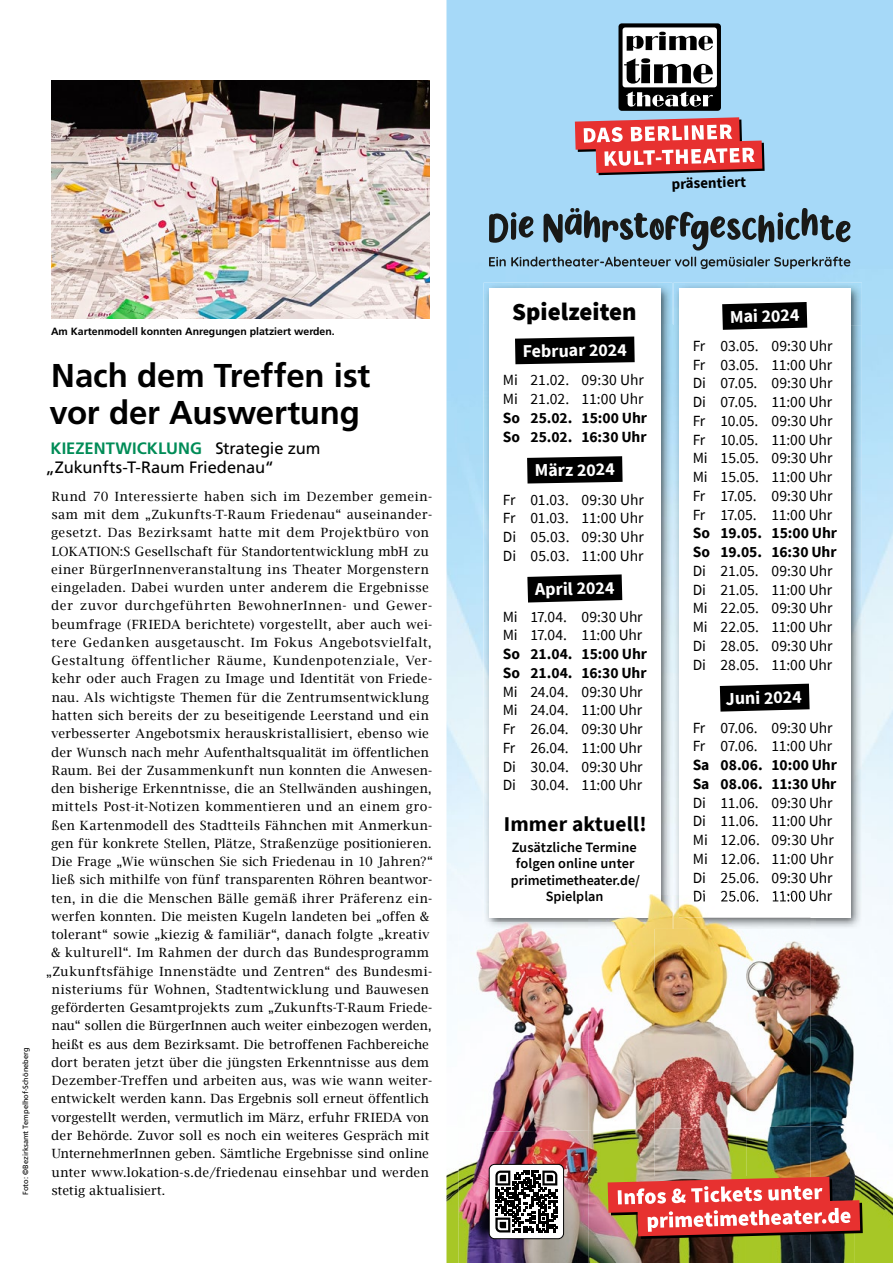
<style>
.page{position:relative;width:893px;height:1263px;background:#fff}
.page>*{position:absolute;margin:0;border:0;box-sizing:border-box;transform-origin:0 0}
.t1{font:700 33px/36.3px "Frutiger LT Std";letter-spacing:-.005em;color:#000}
.t2{font:900 24.75px "Source Sans Pro";color:#000}
.t3{font:700 21px "Source Sans Pro";letter-spacing:.01em;color:#000}
.t4{font:700 18px "Source Sans Pro";color:#fff}
.t5{font:16.5px/19.5px "Frutiger LT Std";letter-spacing:-.01em;color:#000}
.t6{font:15.6px/18.8px "Source Sans Pro";letter-spacing:-.005em;color:#000;text-align:justify}
.t7{font:700 15.6px/18.8px "Source Sans Pro";color:#000}
.t8{font:700 15px "Source Sans Pro";color:#000}
.t9{font:600 14.25px/16.5px "Source Sans Pro";color:#000;text-align:center}
.t10{font:12.75px "Lucida Bright";letter-spacing:.025em;color:#000}
.t11{font:12.75px "Lucida Bright";letter-spacing:.005em;color:#000}
.t12{font:12.75px "Lucida Bright";letter-spacing:.045em;color:#000}
.t13{font:12.75px "Lucida Bright";letter-spacing:.05em;color:#000}
.t14{font:700 10.5px "Frutiger LT Std";color:#000}
.t15{font:7.5px "Frutiger LT Std";color:#000}
.s1{font-weight:700;color:#008c57}
</style>
<div class="page">
<img style="left:51px;top:81px;width:378px;height:237px">
<img style="left:446px;top:0;width:447px;height:953px">
<img style="left:446px;top:1169px;width:13px;height:94px">
<img style="left:855px;top:1175px;width:38px;height:88px">
<img style="left:484px;top:283px;width:188px;height:42px">
<img style="left:484px;top:325px;width:46px;height:598px">
<img style="left:661px;top:325px;width:11px;height:570px">
<img style="left:530px;top:917px;width:58px;height:6px">
<div style="left:489px;top:288px;width:172px;height:629px;background:#fff"></div>
<svg style="left:515px;top:337px;width:120px;height:27px;background:#0f0f0f"></svg>
<svg style="left:527px;top:456px;width:96px;height:27px;background:#101010"></svg>
<svg style="left:527px;top:574px;width:95px;height:28px;background:#171717"></svg>
<img style="left:674px;top:283px;width:188px;height:42px">
<img style="left:674px;top:325px;width:5px;height:570px">
<img style="left:815px;top:325px;width:47px;height:604px">
<svg style="left:810px;top:917px;width:5px;height:12px"></svg>
<div style="left:679px;top:288px;width:171px;height:629px;background:#fff"></div>
<svg style="left:722px;top:302px;width:85px;height:28px;background:#171717"></svg>
<svg style="left:720px;top:684px;width:90px;height:28px;background:#181818"></svg>
<svg style="left:575px;top:117px;width:190px;height:58px"></svg>
<div style="left:618px;top:23px;width:103px;height:88px;background:#000;border-radius:3px"></div>
<div style="left:623px;top:27px;width:94px;height:60px;background:#fff;border-radius:3px"></div>
<svg style="left:627px;top:32px;width:86px;height:19px"></svg>
<svg style="left:626px;top:91px;width:87px;height:16px"></svg>
<svg style="left:624px;top:58px;width:89px;height:26px"></svg>
<svg style="left:489px;top:212px;width:44px;height:31px"></svg>
<svg style="left:544px;top:208px;width:306px;height:43px;background:#789aaf"></svg>
<svg style="left:489px;top:257px;width:361px;height:12px;background:#7ca0b6"></svg>
<img style="left:654px;top:895px;width:104px;height:93px">
<img style="left:758px;top:929px;width:52px;height:12px">
<img style="left:654px;top:988px;width:92px;height:139px">
<img style="left:654px;top:1127px;width:92px;height:136px">
<img style="left:588px;top:895px;width:84px;height:34px">
<img style="left:588px;top:895px;width:73px;height:22px">
<img style="left:674px;top:895px;width:136px;height:34px">
<img style="left:679px;top:895px;width:131px;height:22px">
<img style="left:694px;top:895px;width:116px;height:7px">
<img style="left:746px;top:941px;width:109px;height:322px">
<img style="left:459px;top:923px;width:129px;height:207px">
<img style="left:459px;top:1130px;width:129px;height:133px">
<img style="left:484px;top:923px;width:104px;height:6px">
<img style="left:588px;top:923px;width:66px;height:340px">
<svg style="left:491px;top:1166px;width:71px;height:71px"></svg>
<div style="left:489px;top:1164px;width:75px;height:75px;border:1px solid #000;border-radius:5px"></div>
<svg style="left:608px;top:1177px;width:255px;height:62px;background:#cc5f54"></svg>
<p class="t15" style="left:21px;top:1195px;width:149px;rotate:-90deg">Foto: ©Bezirksamt Tempelhof-Schöneberg</p>
<p class="t14" style="left:51px;top:325px;width:285px">Am Kartenmodell konnten Anregungen platziert werden.</p>
<h1 class="t1" style="left:50px;top:358px;width:322px">Nach dem Treffen ist vor der Auswertung</h1>
<p class="t5" style="left:46px;top:438px;width:276px;text-indent:5px"><span class="s1">KIEZENTWICKLUNG</span> Strategie zum „Zukunfts-T-Raum Friedenau“</p>
<p class="t10" style="left:52px;top:489px;width:382px">Rund 70 Interessierte haben sich im Dezember gemein-</p>
<p class="t10" style="left:51px;top:507px;width:382px">sam mit dem „Zukunfts-T-Raum Friedenau“ auseinander-</p>
<p class="t10" style="left:51px;top:526px;width:379px">gesetzt. Das Bezirksamt hatte mit dem Projektbüro von</p>
<p class="t10" style="left:52px;top:544px;width:379px">LOKATION:S Gesellschaft für Standortentwicklung mbH zu</p>
<p class="t10" style="left:51px;top:562px;width:379px">einer BürgerInnenveranstaltung ins Theater Morgenstern</p>
<p class="t10" style="left:51px;top:580px;width:379px">eingeladen. Dabei wurden unter anderem die Ergebnisse</p>
<p class="t13" style="left:51px;top:599px;width:382px">der zuvor durchgeführten BewohnerInnen- und Gewer-</p>
<p class="t10" style="left:52px;top:617px;width:382px">beumfrage (FRIEDA berichtete) vorgestellt, aber auch wei-</p>
<p class="t10" style="left:51px;top:635px;width:382px">tere Gedanken ausgetauscht. Im Fokus Angebotsvielfalt,</p>
<p class="t12" style="left:52px;top:653px;width:382px">Gestaltung öffentlicher Räume, Kundenpotenziale, Ver-</p>
<p class="t10" style="left:52px;top:672px;width:382px">kehr oder auch Fragen zu Image und Identität von Friede-</p>
<p class="t10" style="left:52px;top:690px;width:379px">nau. Als wichtigste Themen für die Zentrumsentwicklung</p>
<p class="t10" style="left:52px;top:708px;width:379px">hatten sich bereits der zu beseitigende Leerstand und ein</p>
<p class="t10" style="left:51px;top:726px;width:379px">verbesserter Angebotsmix herauskristallisiert, ebenso wie</p>
<p class="t10" style="left:51px;top:745px;width:379px">der Wunsch nach mehr Aufenthaltsqualität im öffentlichen</p>
<p class="t10" style="left:52px;top:763px;width:382px">Raum. Bei der Zusammenkunft nun konnten die Anwesen-</p>
<p class="t10" style="left:51px;top:781px;width:382px">den bisherige Erkenntnisse, die an Stellwänden aushingen,</p>
<p class="t10" style="left:52px;top:799px;width:382px">mittels Post-it-Notizen kommentieren und an einem gro-</p>
<p class="t10" style="left:52px;top:818px;width:382px">ßen Kartenmodell des Stadtteils Fähnchen mit Anmerkun-</p>
<p class="t10" style="left:51px;top:836px;width:382px">gen für konkrete Stellen, Plätze, Straßenzüge positionieren.</p>
<p class="t10" style="left:52px;top:854px;width:383px">Die Frage „Wie wünschen Sie sich Friedenau in 10 Jahren?“</p>
<p class="t10" style="left:52px;top:872px;width:382px">ließ sich mithilfe von fünf transparenten Röhren beantwor-</p>
<p class="t10" style="left:51px;top:891px;width:383px">ten, in die die Menschen Bälle gemäß ihrer Präferenz ein-</p>
<p class="t10" style="left:52px;top:909px;width:379px">werfen konnten. Die meisten Kugeln landeten bei „offen &amp;</p>
<p class="t10" style="left:51px;top:927px;width:380px">tolerant“ sowie „kiezig &amp; familiär“, danach folgte „kreativ</p>
<p class="t10" style="left:51px;top:945px;width:379px">&amp; kulturell“. Im Rahmen der durch das Bundesprogramm</p>
<p class="t10" style="left:46px;top:964px;width:388px">„Zukunftsfähige Innenstädte und Zentren“ des Bundesmi-</p>
<p class="t10" style="left:52px;top:982px;width:379px">nisteriums für Wohnen, Stadtentwicklung und Bauwesen</p>
<p class="t10" style="left:51px;top:1000px;width:383px">geförderten Gesamtprojekts zum „Zukunfts-T-Raum Friede-</p>
<p class="t11" style="left:52px;top:1018px;width:381px">nau“ sollen die BürgerInnen auch weiter einbezogen werden,</p>
<p class="t10" style="left:52px;top:1037px;width:379px">heißt es aus dem Bezirksamt. Die betroffenen Fachbereiche</p>
<p class="t10" style="left:51px;top:1055px;width:379px">dort beraten jetzt über die jüngsten Erkenntnisse aus dem</p>
<p class="t10" style="left:52px;top:1073px;width:382px">Dezember-Treffen und arbeiten aus, was wie wann weiter-</p>
<p class="t11" style="left:51px;top:1092px;width:379px">entwickelt werden kann. Das Ergebnis soll erneut öffentlich</p>
<p class="t10" style="left:51px;top:1110px;width:379px">vorgestellt werden, vermutlich im März, erfuhr FRIEDA von</p>
<p class="t10" style="left:51px;top:1128px;width:380px">der Behörde. Zuvor soll es noch ein weiteres Gespräch mit</p>
<p class="t11" style="left:52px;top:1146px;width:379px">UnternehmerInnen geben. Sämtliche Ergebnisse sind online</p>
<p class="t10" style="left:52px;top:1165px;width:379px">unter www.lokation-s.de/friedenau einsehbar und werden</p>
<p class="t10" style="left:51px;top:1183px;width:115px">stetig aktualisiert.</p>
<p class="t8" style="left:671px;top:174px;width:76px;rotate:-2deg">präsentiert</p>
<h2 class="t2" style="left:512px;top:294px;width:126px">Spielzeiten</h2>
<h3 class="t4" style="left:522px;top:339px;width:106px;rotate:-1deg">Februar 2024</h3>
<p class="t6" style="left:503px;top:371px;width:143px">Mi 21.02. 09:30 Uhr<br>Mi 21.02. 11:00 Uhr</p>
<p class="t7" style="left:503px;top:408px;width:146px">So 25.02. 15:00 Uhr<br>So 25.02. 16:30 Uhr</p>
<h3 class="t4" style="left:534px;top:458px;width:82px;rotate:-1deg">März 2024</h3>
<p class="t6" style="left:503px;top:490px;width:143px">Fr 01.03. 09:30 Uhr Fr 01.03. 11:00 Uhr Di 05.03. 09:30 Uhr Di 05.03. 11:00 Uhr</p>
<h3 class="t4" style="left:534px;top:577px;width:81px;rotate:-2deg">April 2024</h3>
<p class="t6" style="left:503px;top:607px;width:141px">Mi 17.04. 09:30 Uhr<br>Mi 17.04. 11:00 Uhr</p>
<p class="t7" style="left:503px;top:644px;width:146px">So 21.04. 15:00 Uhr<br>So 21.04. 16:30 Uhr</p>
<p class="t6" style="left:503px;top:682px;width:141px">Mi 24.04. 09:30 Uhr Mi 24.04. 11:00 Uhr Fr 26.04. 09:30 Uhr Fr 26.04. 11:00 Uhr Di 30.04. 09:30 Uhr Di 30.04. 11:00 Uhr</p>
<h3 class="t3" style="left:504px;top:810px;width:145px">Immer aktuell!</h3>
<p class="t9" style="left:511px;top:839px;width:131px">Zusätzliche Termine folgen online unter primetimetheater.de/<br>Spielplan</p>
<h3 class="t4" style="left:729px;top:305px;width:71px;rotate:-2deg">Mai 2024</h3>
<p class="t6" style="left:693px;top:336px;width:141px">Fr 03.05. 09:30 Uhr Fr 03.05. 11:00 Uhr Di 07.05. 09:30 Uhr Di 07.05. 11:00 Uhr Fr 10.05. 09:30 Uhr Fr 10.05. 11:00 Uhr Mi 15.05. 09:30 Uhr Mi 15.05. 11:00 Uhr Fr 17.05. 09:30 Uhr Fr 17.05. 11:00 Uhr</p>
<p class="t7" style="left:693px;top:524px;width:146px">So 19.05. 15:00 Uhr<br>So 19.05. 16:30 Uhr</p>
<p class="t6" style="left:693px;top:561px;width:141px">Di 21.05. 09:30 Uhr Di 21.05. 11:00 Uhr Mi 22.05. 09:30 Uhr Mi 22.05. 11:00 Uhr Di 28.05. 09:30 Uhr Di 28.05. 11:00 Uhr</p>
<h3 class="t4" style="left:725px;top:687px;width:78px;rotate:-2deg">Juni 2024</h3>
<p class="t6" style="left:693px;top:718px;width:141px">Fr 07.06. 09:30 Uhr<br>Fr 07.06. 11:00 Uhr</p>
<p class="t7" style="left:693px;top:755px;width:146px">Sa 08.06. 10:00 Uhr<br>Sa 08.06. 11:30 Uhr</p>
<p class="t6" style="left:693px;top:793px;width:143px">Di 11.06. 09:30 Uhr Di 11.06. 11:00 Uhr Mi 12.06. 09:30 Uhr Mi 12.06. 11:00 Uhr Di 25.06. 09:30 Uhr Di 25.06. 11:00 Uhr</p>
</div>
